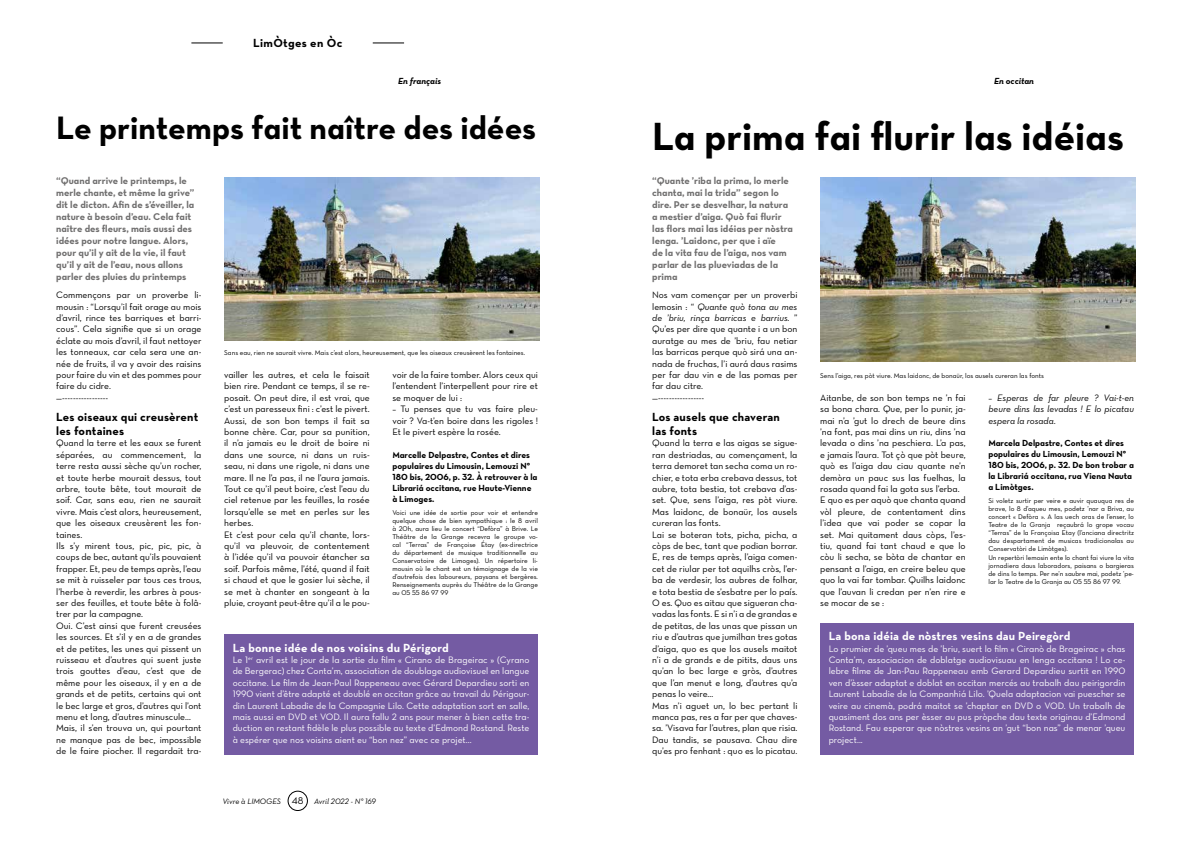
<style>
.page{position:relative;width:1191px;height:842px;background:#fff}
.page>*{position:absolute;margin:0;border:0;box-sizing:border-box;transform-origin:0 0}
.t1{font:40px "Neutra Text Bold Alt";color:#000}
.t2{font:33px "Neutra Text Bold Alt";color:#000}
.t3{font:700 12px "Neutra Text";letter-spacing:.015em;color:#fff}
.t4{font:700 12px/14px "Neutra Text";letter-spacing:.015em;color:#000}
.t5{font:12px "Neutra Text Bold Alt";letter-spacing:.03em;color:#000}
.t6{font:10px/12px "Neutra Text Bold Alt";color:#706f6f}
.t7{font:9.5px/11.4px "Neutra Text Book Alt";color:#000}
.t8{font:9.5px/11.4px "Neutra Text Book Alt";color:#fff;text-align:justify}
.t9{font:9.5px/11.4px "Neutra Text Book Italic Alt";color:#000}
.t10{font:9px/11px "Neutra Text Bold Alt";color:#000}
.t11{font:9px "Neutra Text Bold Italic Alt";color:#000}
.t12{font:8px "Neutra Text Book Italic Alt";color:#000}
.t13{font:7px/8px "Neutra Text Book Alt";color:#000;text-align:justify}
.s1{font-family:"Neutra Text Book Alt"}
.s2{font-family:"Neutra Text Book Alt";font-size:10px}
</style>
<div class="page">
<hr style="left:191px;top:43px;width:32px;height:1px;background:#000">
<hr style="left:373px;top:43px;width:31px;height:1px;background:#000">
<div style="left:224px;top:634px;width:314px;height:121px;background:#745ba3"></div>
<div style="left:820px;top:623px;width:314px;height:132px;background:#745ba3"></div>
<img style="left:224px;top:177px;width:315px;height:164px">
<img style="left:820px;top:177px;width:315px;height:185px">
<div style="left:288px;top:791px;width:20px;height:20px;border:1px solid #000;border-radius:50%"></div>
<p class="t5" style="left:253px;top:36px;width:91px">LimÒtges en Òc</p>
<p class="t11" style="left:398px;top:75px;width:44px">En français</p>
<p class="t11" style="left:994px;top:75px;width:41px">En occitan</p>
<h2 class="t2" style="left:56px;top:107px;width:481px">Le printemps fait naître des idées</h2>
<h1 class="t1" style="left:652px;top:111px;width:473px">La prima fai flurir las idéias</h1>
<p class="t6" style="left:56px;top:175px;width:140px">“Quand arrive le printemps, le merle chante, et même la grive” dit le dicton. Afin de s’éveiller, la nature à besoin d’eau. Cela fait naître des fleurs, mais aussi des idées pour notre langue. Alors, pour qu’il y ait de la vie, il faut qu’il y ait de l’eau, nous allons parler des pluies du printemps</p>
<p class="t7" style="left:56px;top:289px;width:147px">Commençons par un proverbe li&shy;mousin : “Lorsqu’il fait orage au mois d’avril, rince tes barriques et barri&shy;cous”. Cela signifie que si un orage éclate au mois d’avril, il faut nettoyer les tonneaux, car cela sera une an&shy;née de fruits, il va y avoir des raisins pour faire du vin et des pommes pour faire du cidre.<br>—-----------------</p>
<p class="t4" style="left:56px;top:409px;width:144px">Les oiseaux qui creusèrent les fontaines</p>
<p class="t7" style="left:56px;top:437px;width:147px">Quand la terre et les eaux se furent séparées, au commencement, la terre resta aussi sèche qu’un rocher, et toute herbe mourait dessus, tout arbre, toute bête, tout mourait de soif. Car, sans eau, rien ne saurait vivre. Mais c’est alors, heureusement, que les oiseaux creusèrent les fon&shy;taines.<br>Ils s’y mirent tous, pic, pic, pic, à coups de bec, autant qu’ils pouvaient frapper. Et, peu de temps après, l’eau se mit à ruisseler par tous ces trous, l’herbe à reverdir, les arbres à pous&shy;ser des feuilles, et toute bête à folâ&shy;trer par la campagne.<br>Oui. C’est ainsi que furent creusées les sources. Et s’il y en a de grandes et de petites, les unes qui pissent un ruisseau et d’autres qui suent juste trois gouttes d’eau, c’est que de même pour les oiseaux, il y en a de grands et de petits, certains qui ont le bec large et gros, d’autres qui l’ont menu et long, d’autres minuscule… Mais, il s’en trouva un, qui pourtant ne manque pas de bec, impossible de le faire piocher. Il regardait tra-</p>
<p class="t6" style="left:652px;top:175px;width:142px">“Quante ’riba la prima, lo merle chanta, mai la trida” segon lo dire. Per se desvelhar, la natura a mestier d’aiga. Quò fai flurir las flors mai las idéias per nòstra lenga. ’Laidonc, per que i aïe<br>de la vita fau de l’aiga, nos vam parlar de las plueviadas de la prima</p>
<p class="t7" style="left:652px;top:289px;width:147px">Nos vam començar per un proverbi</p>
<p class="t9" style="left:652px;top:301px;width:147px"><span class="s1">lemosin : “</span> Quante quò tona au mes de ’briu, rinça barricas e barrius. <span class="s1">”</span></p>
<p class="t7" style="left:652px;top:323px;width:147px">Qu’es per dire que quante i a un bon auratge au mes de ’briu, fau netiar las barricas perque quò sirá una an&shy;nada de fruchas, l’i aurá daus rasims per far dau vin e de las pomas per far dau citre.<br>—-----------------</p>
<p class="t4" style="left:652px;top:409px;width:129px">Los ausels que chaveran las fonts</p>
<p class="t7" style="left:652px;top:437px;width:147px">Quand la terra e las aigas se sigue&shy;ran destriadas, au començament, la terra demoret tan secha coma un ro&shy;chier, e tota erba crebava dessus, tot aubre, tota bestia, tot crebava d’as&shy;set. Que, sens l’aiga, res pòt viure.<br>Mas laidonc, de bonaür, los ausels cureran las fonts.<br>Lai se boteran tots, picha, picha, a còps de bec, tant que podian borrar.<br>E, res de temps après, l’aiga comen&shy;cet de riular per tot aquilhs cròs, l’er&shy;ba de verdesir, los aubres de folhar, e tota bestia de s’esbatre per lo país.<br>O es. Quo es aitau que sigueran cha&shy;vadas las fonts. E si n’i a de grandas e de petitas, de las unas que pissan un riu e d’autras que jumilhan tres gotas d’aiga, quo es que los ausels maitot n’i a de grands e de pitits, daus uns qu’an lo bec large e gròs, d’autres que l’an menut e long, d’autres qu’a penas lo veire…<br>Mas n’i aguet un, lo bec pertant li manca pas, res a far per que chaves&shy;sa. ’Visava far l’autres, plan que risia.<br>Dau tandis, se pausava. Chau dire qu’es pro fenhant : quo es lo picatau.</p>
<p class="t13" style="left:224px;top:349px;width:302px">Sans eau, rien ne saurait vivre. Mais c’est alors, heureusement, que les oiseaux creusèrent les fontaines.</p>
<p class="t7" style="left:392px;top:369px;width:147px;text-align:justify">voir de la faire tomber. Alors ceux qui l’entendent l’interpellent pour rire et se moquer de lui :</p>
<p class="t7" style="left:392px;top:403px;width:147px;text-align:justify">– Tu penses que tu vas faire pleu&shy;voir ? Va-t’en boire dans les rigoles !<br>Et le pivert espère la rosée.</p>
<p class="t10" style="left:392px;top:449px;width:147px">Marcelle Delpastre, Contes et dires populaires du Limousin, Lemouzi N°<br>180 bis, 2006, p. 32. À retrouver à la<br>Librariá occitana, rue Haute-Vienne à Limoges.</p>
<p class="t13" style="left:392px;top:508px;width:147px">Voici une idée de sortie pour voir et entendre quelque chose de bien sympathique : le 8 avril à 20h, aura lieu le concert “Defòra” à Brive. Le Théâtre de la Grange recevra le groupe vo&shy;cal “Terras” de Françoise Étay (ex-directrice du département de musique traditionnelle au Conservatoire de Limoges). Un répertoire li&shy;mousin où le chant est un témoignage de la vie d’autrefois des laboureurs, paysans et bergères.<br>Renseignements auprès du Théâtre de la Grange au 05 55 86 97 99</p>
<p class="t7" style="left:224px;top:369px;width:147px">vailler les autres, et cela le faisait bien rire. Pendant ce temps, il se re&shy;posait. On peut dire, il est vrai, que c’est un paresseux fini : c’est le pivert.<br>Aussi, de son bon temps il fait sa bonne chère. Car, pour sa punition, il n’a jamais eu le droit de boire ni dans une source, ni dans un ruis&shy;seau, ni dans une rigole, ni dans une mare. Il ne l’a pas, il ne l’aura jamais.<br>Tout ce qu’il peut boire, c’est l’eau du ciel retenue par les feuilles, la rosée lorsqu’elle se met en perles sur les herbes.<br>Et c’est pour cela qu’il chante, lors&shy;qu’il va pleuvoir, de contentement à l’idée qu’il va pouvoir étancher sa soif. Parfois même, l’été, quand il fait si chaud et que le gosier lui sèche, il se met à chanter en songeant à la pluie, croyant peut-être qu’il a le pou-</p>
<p class="t13" style="left:820px;top:372px;width:225px">Sens l’aiga, res pòt viure. Mas laidonc, de bonaür, los ausels cureran las fonts</p>
<p class="t9" style="left:988px;top:392px;width:147px;text-align:justify"><span class="s1">–</span> Esperas de far pleure ? Vai-t-en beure dins las levadas ! E lo picatau espera la rosada.</p>
<p class="t10" style="left:988px;top:438px;width:147px">Marcela Delpastre, Contes et dires populaires du Limousin, Lemouzi N°<br>180 bis, 2006, p. 32. De bon trobar a la Librariá occitana, rua Viena Nauta a Limòtges.</p>
<p class="t13" style="left:988px;top:497px;width:147px">Si voletz surtir per veire e auvir quauqua res de brave, lo 8 d’aqueu mes, podetz ’nar a Briva, au concert « Defòra ». A las uech oras de l’enser, lo Teatre de la Granja reçaubrá lo grope vocau “Terras” de la Françoisa Etay (l’anciana directritz dau despartament de musicas tradicionalas au Conservatòri de Limòtges).</p>
<p class="t13" style="left:988px;top:554px;width:147px">Un repertòri lemosin ente lo chant fai viure la vita jornadiera daus laboradors, paisans o bargieras de dins lo temps. Per ne’n saubre mai, podetz ’pe&shy;lar lo Teatre de la Granja au 05 55 86 97 99.</p>
<p class="t7" style="left:820px;top:392px;width:147px">Aitanbe, de son bon temps ne ’n fai sa bona chara. Que, per lo punir, ja&shy;mai n’a ’gut lo drech de beure dins ’na font, pas mai dins un riu, dins ’na levada o dins ’na peschiera. L’a pas, e jamais l’aura. Tot çò que pòt beure, quò es l’aiga dau ciau quante ne’n demòra un pauc sus las fuelhas, la rosada quand fai la gota sus l’erba.<br>E quo es per aquò que chanta quand vòl pleure, de contentament dins l’idea que vai poder se copar la set. Mai quitament daus còps, l’es&shy;tiu, quand fai tant chaud e que lo còu li secha, se bòta de chantar en pensant a l’aiga, en creire beleu que quo la vai far tombar. Quilhs laidonc que l’auvan li credan per n’en rire e se mocar de se :</p>
<p class="t3" style="left:828px;top:629px;width:243px">La bona idéia de nòstres vesins dau Peiregòrd</p>
<p class="t8" style="left:828px;top:643px;width:298px">Lo prumier de ’queu mes de ’briu, suert lo film « Ciranò de Brageirac » chas Conta’m, associacion de doblatge audiovisuau en lenga occitana ! Lo ce&shy;lebre filme de Jan-Pau Rappeneau emb Gerard Depardieu surtit en 1990 ven d’èsser adaptat e doblat en occitan mercés au trabalh dau peirigordin Laurent Labadie de la Companhiá Lilo. ’Quela adaptacion vai puescher se veire au cinemà, podrá maitot se ’chaptar en DVD o VOD. Un trabalh de quasiment dos ans per èsser au pus pròpche dau texte originau d’Edmond Rostand. Fau esperar que nòstres vesins an ’gut “bon nas” de menar ’queu project...</p>
<p class="t3" style="left:233px;top:640px;width:217px">La bonne idée de nos voisins du Périgord</p>
<p class="t8" style="left:233px;top:654px;width:298px">Le 1<sup>er</sup> avril est le jour de la sortie du film « Cirano de Brageirac » (Cyrano de Bergerac) chez Conta’m, association de doublage audiovisuel en langue occitane. Le film de Jean-Paul Rappeneau avec Gérard Depardieu sorti en 1990 vient d’être adapté et doublé en occitan grâce au travail du Périgour&shy;din Laurent Labadie de la Compagnie Lilo. Cette adaptation sort en salle, mais aussi en DVD et VOD. Il aura fallu 2 ans pour mener à bien cette tra&shy;duction en restant fidèle le plus possible au texte d’Edmond Rostand. Reste à espérer que nos voisins aient eu “bon nez” avec ce projet...</p>
<p class="t12" style="left:222px;top:797px;width:155px">Vivre à LIMOGES <span class="s2">48</span> Avril 2022 - N° 169</p>
</div>
